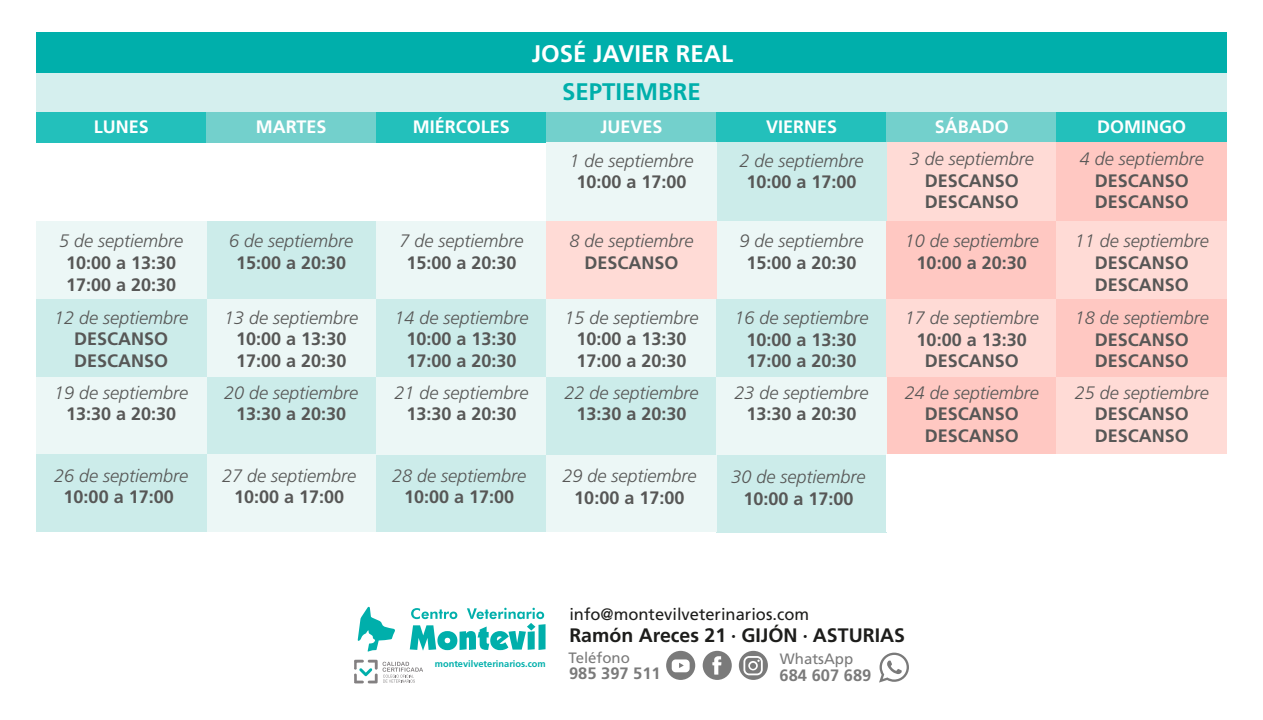
<style>
.page{position:relative;width:1263px;height:720px;background:#fff}
.page>*{position:absolute;margin:0;border:0;box-sizing:border-box;transform-origin:0 0}
.t1{font:700 24px "Frutiger LT Std";color:#fff}
.t2{font:700 24px "Frutiger LT Std";color:#00afab}
.t3{font:700 19.5px "Frutiger LT Std";color:#1d1d1b}
.t4{font:700 18px/21.6px "Frutiger LT Std";color:#575756}
.t5{font:italic 300 18px "Frutiger LT Std";color:#575756}
.t6{font:700 18px "Frutiger LT Std";color:#fff}
.t7{font:16.5px "Frutiger LT Std";color:#1d1d1b}
.t8{font:700 16.5px "Frutiger LT Std";color:#7a7a7a}
.t9{font:15px "Frutiger LT Std";color:#7a7a7a}
.t10{font:700 9.3px "Frutiger LT Std";color:#00afab}
.s1{font-stretch:condensed}
</style>
<div class="page">
<div style="left:36px;top:32px;width:1191px;height:41px;background:#00afab"></div>
<div style="left:36px;top:73px;width:1191px;height:39px;background:#d5efee"></div>
<div style="left:36px;top:112px;width:170px;height:31px;background:#23c0bb"></div>
<div style="left:206px;top:112px;width:170px;height:31px;background:#73d0cc"></div>
<div style="left:376px;top:112px;width:170px;height:31px;background:#23c0bb"></div>
<div style="left:546px;top:112px;width:170px;height:31px;background:#73d0cc"></div>
<div style="left:716px;top:112px;width:171px;height:31px;background:#23c0bb"></div>
<div style="left:887px;top:112px;width:170px;height:31px;background:#73d0cc"></div>
<div style="left:1057px;top:112px;width:170px;height:31px;background:#23c0bb"></div>
<div style="left:887px;top:143px;width:170px;height:78px;background:#ffdbd6"></div>
<div style="left:1057px;top:143px;width:170px;height:78px;background:#ffc8c2"></div>
<div style="left:206px;top:221px;width:170px;height:78px;background:#ccecea"></div>
<div style="left:376px;top:221px;width:170px;height:78px;background:#ecf7f6"></div>
<div style="left:716px;top:143px;width:171px;height:78px;background:#ccecea"></div>
<div style="left:716px;top:221px;width:171px;height:78px;background:#ecf7f6"></div>
<div style="left:546px;top:143px;width:170px;height:78px;background:#ecf7f6"></div>
<div style="left:887px;top:221px;width:170px;height:78px;background:#ffc8c2"></div>
<div style="left:1057px;top:221px;width:170px;height:78px;background:#ffdbd6"></div>
<div style="left:36px;top:221px;width:170px;height:78px;background:#ecf7f6"></div>
<div style="left:206px;top:299px;width:170px;height:78px;background:#ecf7f6"></div>
<div style="left:376px;top:299px;width:170px;height:78px;background:#ccecea"></div>
<div style="left:546px;top:299px;width:170px;height:78px;background:#ecf7f6"></div>
<div style="left:716px;top:299px;width:171px;height:78px;background:#ccecea"></div>
<div style="left:887px;top:299px;width:170px;height:78px;background:#ffdbd6"></div>
<div style="left:1057px;top:299px;width:170px;height:78px;background:#ffc8c2"></div>
<div style="left:36px;top:299px;width:170px;height:78px;background:#ccecea"></div>
<div style="left:206px;top:377px;width:170px;height:78px;background:#ccecea"></div>
<div style="left:36px;top:377px;width:170px;height:78px;background:#ecf7f6"></div>
<div style="left:887px;top:377px;width:170px;height:78px;background:#ffc8c2"></div>
<div style="left:1057px;top:377px;width:170px;height:78px;background:#ffdbd6"></div>
<div style="left:206px;top:454px;width:170px;height:78px;background:#ecf7f6"></div>
<div style="left:376px;top:454px;width:170px;height:78px;background:#ccecea"></div>
<div style="left:36px;top:454px;width:170px;height:78px;background:#ccecea"></div>
<div style="left:716px;top:455px;width:170px;height:78px;background:#ccecea"></div>
<div style="left:546px;top:454px;width:170px;height:78px;background:#ecf7f6"></div>
<div style="left:376px;top:377px;width:170px;height:78px;background:#ecf7f6"></div>
<div style="left:546px;top:377px;width:170px;height:78px;background:#ccecea"></div>
<div style="left:716px;top:377px;width:171px;height:78px;background:#ecf7f6"></div>
<div style="left:887px;top:454px;width:170px;height:78px;background:#fff"></div>
<div style="left:1057px;top:454px;width:170px;height:78px;background:#fff"></div>
<svg style="left:354px;top:660px;width:69px;height:23px"></svg>
<svg style="left:358px;top:606px;width:187px;height:46px"></svg>
<svg style="left:879px;top:653px;width:30px;height:30px"></svg>
<svg style="left:703px;top:651px;width:29px;height:29px"></svg>
<svg style="left:666px;top:651px;width:29px;height:29px"></svg>
<svg style="left:739px;top:651px;width:29px;height:29px"></svg>
<div style="left:546px;top:221px;width:170px;height:78px;background:#ffdbd6"></div>
<h1 class="t1" style="left:532px;top:40px;width:203px">JOSÉ JAVIER REAL</h1>
<h1 class="t2" style="left:562px;top:77px;width:140px">SEPTIEMBRE</h1>
<p class="t6" style="left:94px;top:117px;width:57px">LUNES</p>
<p class="t6" style="left:256px;top:117px;width:72px">MARTES</p>
<p class="t6" style="left:413px;top:117px;width:99px">MIÉRCOLES</p>
<p class="t6" style="left:600px;top:117px;width:64px">JUEVES</p>
<p class="t6" style="left:766px;top:117px;width:73px">VIERNES</p>
<p class="t6" style="left:935px;top:117px;width:75px">SÁBADO</p>
<p class="t6" style="left:1097px;top:117px;width:90px">DOMINGO</p>
<p class="t5" style="left:569px;top:150px;width:126px">1 de septiembre</p>
<p class="t4" style="left:576px;top:171px;width:112px">10:00 a 17:00</p>
<p class="t5" style="left:739px;top:150px;width:126px">2 de septiembre</p>
<p class="t4" style="left:746px;top:171px;width:112px">10:00 a 17:00</p>
<p class="t5" style="left:910px;top:148px;width:126px">3 de septiembre</p>
<p class="t4" style="left:925px;top:170px;width:96px">DESCANSO<br>DESCANSO</p>
<p class="t5" style="left:1080px;top:148px;width:126px">4 de septiembre</p>
<p class="t4" style="left:1095px;top:170px;width:96px">DESCANSO<br>DESCANSO</p>
<p class="t5" style="left:59px;top:231px;width:126px">5 de septiembre</p>
<p class="t4" style="left:66px;top:252px;width:112px">10:00 a 13:30<br>17:00 a 20:30</p>
<p class="t5" style="left:229px;top:231px;width:126px">6 de septiembre</p>
<p class="t4" style="left:236px;top:252px;width:112px">15:00 a 20:30</p>
<p class="t5" style="left:399px;top:231px;width:126px">7 de septiembre</p>
<p class="t4" style="left:406px;top:252px;width:112px">15:00 a 20:30</p>
<p class="t5" style="left:569px;top:231px;width:126px">8 de septiembre</p>
<p class="t4" style="left:584px;top:252px;width:96px">DESCANSO</p>
<p class="t5" style="left:739px;top:231px;width:126px">9 de septiembre</p>
<p class="t4" style="left:746px;top:252px;width:112px">15:00 a 20:30</p>
<p class="t5" style="left:905px;top:231px;width:136px">10 de septiembre</p>
<p class="t4" style="left:917px;top:252px;width:112px">10:00 a 20:30</p>
<p class="t5" style="left:1075px;top:231px;width:136px">11 de septiembre</p>
<p class="t4" style="left:1095px;top:252px;width:96px">DESCANSO<br>DESCANSO</p>
<p class="t5" style="left:54px;top:307px;width:136px">12 de septiembre</p>
<p class="t4" style="left:74px;top:328px;width:96px">DESCANSO<br>DESCANSO</p>
<p class="t5" style="left:224px;top:307px;width:136px">13 de septiembre</p>
<p class="t4" style="left:236px;top:328px;width:112px">10:00 a 13:30<br>17:00 a 20:30</p>
<p class="t5" style="left:394px;top:307px;width:136px">14 de septiembre</p>
<p class="t4" style="left:406px;top:328px;width:112px">10:00 a 13:30<br>17:00 a 20:30</p>
<p class="t5" style="left:564px;top:307px;width:136px">15 de septiembre</p>
<p class="t4" style="left:576px;top:328px;width:112px">10:00 a 13:30<br>17:00 a 20:30</p>
<p class="t5" style="left:734px;top:308px;width:136px">16 de septiembre</p>
<p class="t4" style="left:746px;top:329px;width:112px">10:00 a 13:30<br>17:00 a 20:30</p>
<p class="t5" style="left:905px;top:308px;width:136px">17 de septiembre</p>
<p class="t4" style="left:917px;top:329px;width:112px;text-align:center">10:00 a 13:30<br>DESCANSO</p>
<p class="t5" style="left:1075px;top:308px;width:136px">18 de septiembre</p>
<p class="t4" style="left:1095px;top:329px;width:96px">DESCANSO<br>DESCANSO</p>
<p class="t5" style="left:54px;top:382px;width:136px">19 de septiembre</p>
<p class="t4" style="left:66px;top:403px;width:112px">13:30 a 20:30</p>
<p class="t5" style="left:224px;top:382px;width:136px">20 de septiembre</p>
<p class="t4" style="left:236px;top:403px;width:112px">13:30 a 20:30</p>
<p class="t5" style="left:394px;top:382px;width:136px">21 de septiembre</p>
<p class="t4" style="left:406px;top:403px;width:112px">13:30 a 20:30</p>
<p class="t5" style="left:564px;top:382px;width:136px">22 de septiembre</p>
<p class="t4" style="left:576px;top:403px;width:112px">13:30 a 20:30</p>
<p class="t5" style="left:734px;top:382px;width:136px">23 de septiembre</p>
<p class="t4" style="left:746px;top:403px;width:112px">13:30 a 20:30</p>
<p class="t5" style="left:905px;top:382px;width:136px">24 de septiembre</p>
<p class="t4" style="left:925px;top:403px;width:96px">DESCANSO<br>DESCANSO</p>
<p class="t5" style="left:1075px;top:382px;width:136px">25 de septiembre</p>
<p class="t4" style="left:1095px;top:403px;width:96px">DESCANSO<br>DESCANSO</p>
<p class="t5" style="left:54px;top:465px;width:136px">26 de septiembre</p>
<p class="t4" style="left:64px;top:486px;width:112px">10:00 a 17:00</p>
<p class="t5" style="left:222px;top:465px;width:136px">27 de septiembre</p>
<p class="t4" style="left:234px;top:486px;width:112px">10:00 a 17:00</p>
<p class="t5" style="left:392px;top:465px;width:136px">28 de septiembre</p>
<p class="t4" style="left:404px;top:486px;width:112px">10:00 a 17:00</p>
<p class="t5" style="left:562px;top:466px;width:136px">29 de septiembre</p>
<p class="t4" style="left:574px;top:487px;width:112px">10:00 a 17:00</p>
<p class="t5" style="left:731px;top:466px;width:136px">30 de septiembre</p>
<p class="t4" style="left:743px;top:488px;width:112px">10:00 a 17:00</p>
<p class="t7" style="left:569px;top:604px;width:241px">info@montevilveterinarios.com</p>
<p class="t3" style="left:569px;top:624px;width:337px">Ramón Areces 21 <span class="s1">·</span> GIJÓN <span class="s1">·</span> ASTURIAS</p>
<p class="t10" style="left:435px;top:658px;width:112px">montevilveterinarios.com</p>
<p class="t9" style="left:568px;top:649px;width:63px">Teléfono</p>
<p class="t9" style="left:780px;top:650px;width:75px">WhatsApp</p>
<p class="t8" style="left:569px;top:664px;width:93px">985 397 511</p>
<p class="t8" style="left:780px;top:665px;width:93px">684 607 689</p>
</div>
